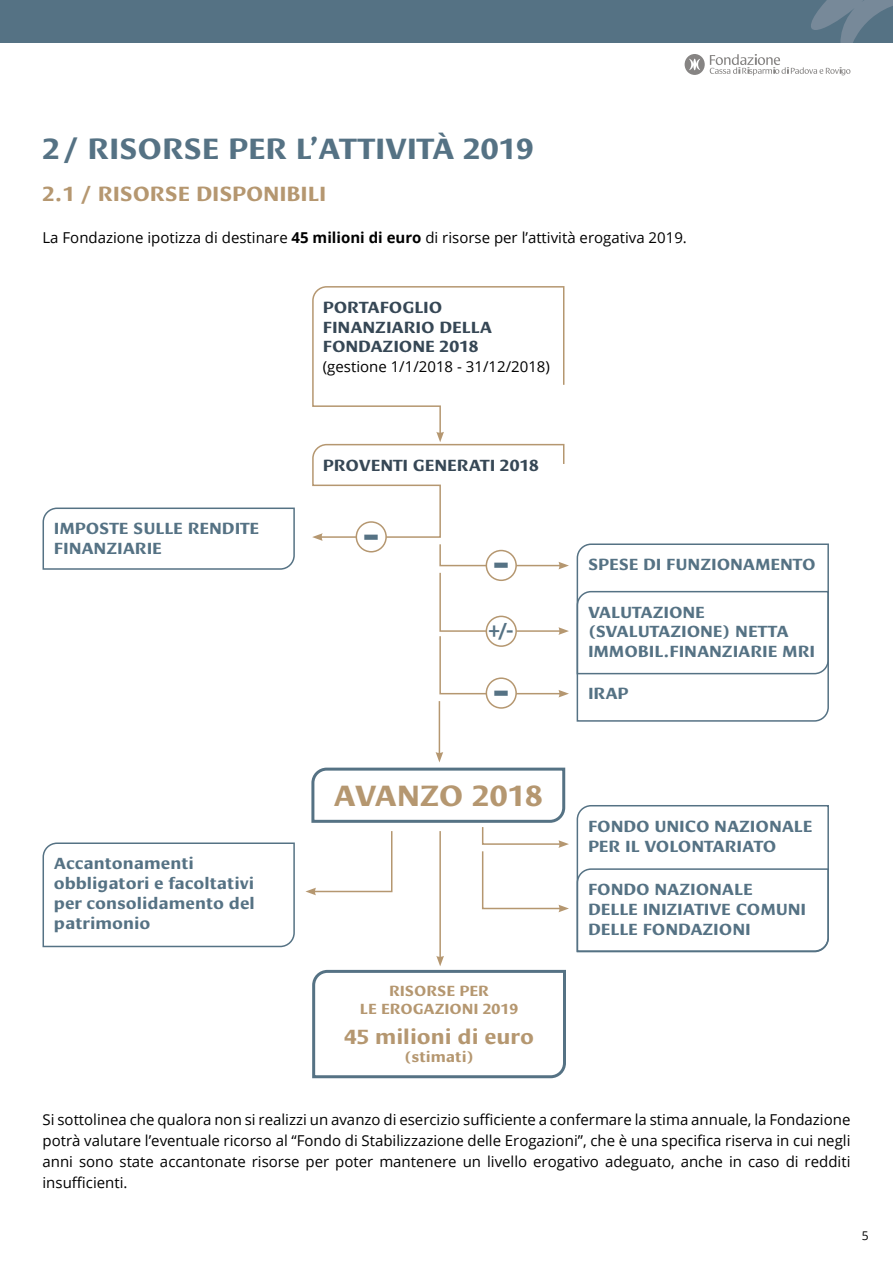
<style>
.page{position:relative;width:893px;height:1263px;background:#fff}
.page>*{position:absolute;margin:0;border:0;box-sizing:border-box;transform-origin:0 0}
.t1{font:700 45px "Cora";color:#557284}
.t2{font:700 30px "Cora";color:#557284}
.t3{font:700 30px "Cora";color:#b59770}
.t4{font:700 21px "Cora";color:#b59770}
.t5{font:700 19.5px "Cora";color:#557284}
.t6{font:700 16.5px/19.8px "Cora";color:#557284}
.t7{font:700 16.5px/19.8px "Cora";color:#364755}
.t8{font:15px/21px "Open Sans";color:#000;text-align:justify}
.t9{font:700 15px/18px "Cora";color:#b59770;text-align:center}
.t10{font:12px "Open Sans";color:#000}
.s1{font-weight:700}
</style>
<div class="page">
<svg style="left:685px;top:54px;width:165px;height:21px"></svg>
<div style="left:0;top:0;width:893px;height:43px;background:#557284"></div>
<svg style="left:811px;top:0;width:82px;height:43px"></svg>
<svg style="left:42px;top:507px;width:253px;height:63px"></svg>
<svg style="left:312px;top:286px;width:257px;height:411px"></svg>
<svg style="left:576px;top:543px;width:253px;height:179px"></svg>
<svg style="left:576px;top:590px;width:253px;height:85px"></svg>
<svg style="left:576px;top:805px;width:253px;height:148px"></svg>
<svg style="left:42px;top:842px;width:253px;height:106px"></svg>
<hr style="left:439px;top:701px;width:1px;height:53px;background:#b59770">
<svg style="left:305px;top:752px;width:264px;height:160px"></svg>
<hr style="left:439px;top:831px;width:2px;height:127px;background:#b59770">
<svg style="left:312px;top:956px;width:254px;height:123px"></svg>
<div style="left:356px;top:522px;width:30px;height:30px;background:#fff;border-radius:50%"></div>
<div style="left:356px;top:521px;width:31px;height:31px;border:2px solid #b59770;border-radius:50%"></div>
<div style="left:486px;top:550px;width:30px;height:30px;background:#fff;border-radius:50%"></div>
<div style="left:486px;top:550px;width:31px;height:31px;border:2px solid #b59770;border-radius:50%"></div>
<div style="left:486px;top:616px;width:30px;height:30px;background:#fff;border-radius:50%"></div>
<div style="left:486px;top:616px;width:31px;height:31px;border:2px solid #b59770;border-radius:50%"></div>
<div style="left:486px;top:678px;width:30px;height:30px;background:#fff;border-radius:50%"></div>
<div style="left:486px;top:677px;width:31px;height:32px;border:2px solid #b59770;border-radius:50%"></div>
<h2 class="t2" style="left:43px;top:131px;width:493px">2/ RISORSE PER L’ATTIVITÀ 2019</h2>
<h3 class="t4" style="left:43px;top:181px;width:285px">2.1 / RISORSE DISPONIBILI</h3>
<p class="t8" style="left:43px;top:227px;width:646px">La Fondazione ipotizza di destinare <span class="s1">45 milioni di euro</span> di risorse per l’attività erogativa 2019.</p>
<p class="t7" style="left:323px;top:298px;width:171px">PORTAFOGLIO<br>FINANZIARIO DELLA<br>FONDAZIONE 2018</p>
<p class="t8" style="left:323px;top:356px;width:229px">(gestione 1/1/2018 - 31/12/2018)</p>
<p class="t6" style="left:54px;top:519px;width:207px">IMPOSTE SULLE RENDITE<br>FINANZIARIE</p>
<p class="t7" style="left:323px;top:455px;width:218px">PROVENTI GENERATI 2018</p>
<h1 class="t1" style="left:362px;top:508px;width:20px">-</h1>
<h1 class="t1" style="left:492px;top:536px;width:20px">-</h1>
<h3 class="t5" style="left:488px;top:618px;width:27px">+/-</h3>
<h1 class="t1" style="left:492px;top:664px;width:20px">-</h1>
<p class="t6" style="left:588px;top:555px;width:229px">SPESE DI FUNZIONAMENTO</p>
<p class="t6" style="left:588px;top:602px;width:229px">VALUTAZIONE (SVALUTAZIONE) NETTA<br>IMMOBIL.FINANZIARIE MRI</p>
<p class="t6" style="left:588px;top:684px;width:42px">IRAP</p>
<p class="t6" style="left:54px;top:854px;width:202px">Accantonamenti obbligatori e facoltativi per consolidamento del patrimonio</p>
<h2 class="t3" style="left:334px;top:777px;width:211px">AVANZO 2018</h2>
<p class="t6" style="left:588px;top:817px;width:226px">FONDO UNICO NAZIONALE<br>PER IL VOLONTARIATO</p>
<p class="t6" style="left:588px;top:880px;width:220px">FONDO NAZIONALE<br>DELLE INIZIATIVE COMUNI<br>DELLE FONDAZIONI</p>
<p class="t9" style="left:360px;top:982px;width:160px">RISORSE PER<br>LE EROGAZIONI 2019</p>
<h3 class="t4" style="left:344px;top:1024px;width:191px">45 milioni di euro</h3>
<p class="t9" style="left:404px;top:1048px;width:71px">(stimati)</p>
<p class="t8" style="left:42px;top:1109px;width:809px">Si sottolinea che qualora non si realizzi un avanzo di esercizio sufficiente a confermare la stima annuale, la Fondazione potrà valutare l’eventuale ricorso al “Fondo di Stabilizzazione delle Erogazioni”, che è una specifica riserva in cui negli anni sono state accantonate risorse per poter mantenere un livello erogativo adeguato, anche in caso di redditi insufficienti.</p>
<p class="t10" style="left:862px;top:1227px;width:8px">5</p>
</div>
